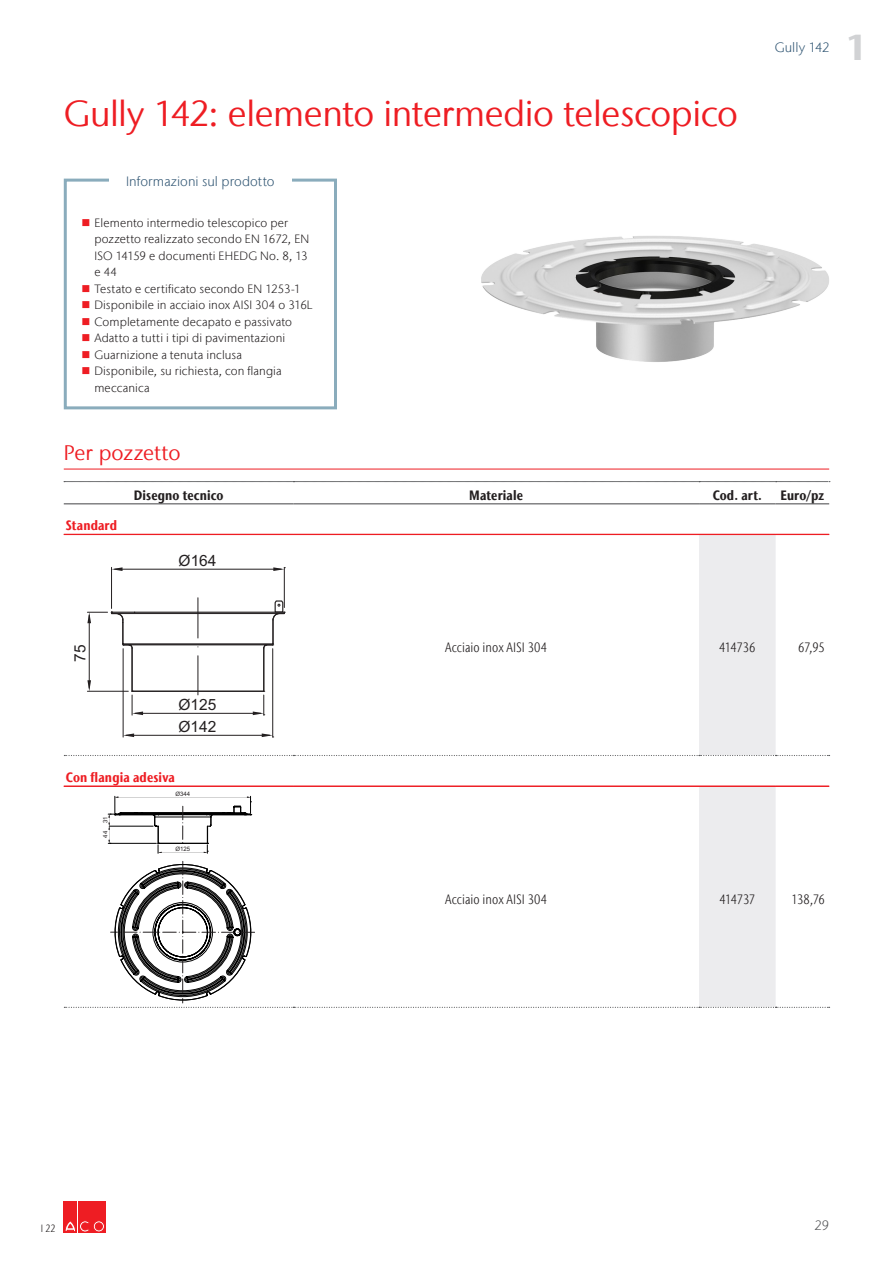
<style>
.page{position:relative;width:893px;height:1263px;background:#fff}
.page>*{position:absolute;margin:0;border:0;box-sizing:border-box;transform-origin:0 0}
.title1_across_it{font:36px "Stone Sans IIITC Com";letter-spacing:-.015em;color:#ee1d23}
.t1{font:700 36px "Stone Sans IIITC Com";color:#d1d2d4}
.title2_it{font:21px "Stone Sans IIITC Com";letter-spacing:-.005em;color:#ee1d23}
.t2{font:15.45px "Arial";color:#231f20}
.testataTabella_C_it{font:700 condensed 13.5px "Stone Sans IIITC Com";letter-spacing:.01em;color:#231f20}
.testoTabella_C_it{font:300 condensed 13.5px "Stone Sans IIITC Com";letter-spacing:.005em;color:#231f20}
.t3{font:300 13.5px "Stone Sans IIITC Com";letter-spacing:.005em;color:#335875}
.raggruppamento_it{font:700 condensed 13.5px "Stone Sans IIITC Com";letter-spacing:.01em;color:#ee1d23}
.codice_it{font:300 condensed 13.5px "Stone Sans IIITC Com";letter-spacing:-.035em;color:#231f20}
.testoTabella_R_it{font:300 condensed 13.5px "Stone Sans IIITC Com";letter-spacing:-.015em;color:#231f20}
.t4{font:300 13.5px "Stone Sans IIITC Com";color:#57585a}
.t5{font:300 12px/16.5px "Stone Sans IIITC Com";letter-spacing:.01em;color:#231f20}
.t6{font:300 condensed 10.5px "Stone Sans IIITC Com";color:#231f20}
.t7{font:6.15px "Arial";color:#231f20}
</style>
<div class="page">
<div style="left:64px;top:1201px;width:13px;height:32px;background:#ee1d23"></div>
<div style="left:78px;top:1201px;width:13px;height:32px;background:#ee1d23"></div>
<svg style="left:65px;top:1221px;width:24px;height:11px"></svg>
<div style="left:92px;top:1201px;width:13px;height:32px;background:#ee1d23"></div>
<svg style="left:93px;top:1221px;width:11px;height:11px"></svg>
<div style="left:93px;top:1221px;width:12px;height:11px;border:1px solid #ee1d23;border-radius:50%"></div>
<div style="left:95px;top:1223px;width:7px;height:7px;background:#ee1d23;border-radius:50%"></div>
<div style="left:95px;top:1223px;width:7px;height:7px;border:1px solid #ee1d23;border-radius:50%"></div>
<hr style="left:64px;top:469px;width:765px;height:1px;background:#ee1d23">
<svg style="left:64px;top:481px;width:766px;height:1px"></svg>
<hr style="left:64px;top:503px;width:229px;height:1px;background:#57585a">
<hr style="left:293px;top:503px;width:406px;height:1px;background:#57585a">
<hr style="left:699px;top:503px;width:77px;height:1px;background:#57585a">
<hr style="left:776px;top:503px;width:53px;height:1px;background:#57585a">
<svg style="left:64px;top:534px;width:766px;height:474px"></svg>
<img style="left:481px;top:236px;width:348px;height:126px">
<div style="left:64px;top:179px;width:273px;height:230px;border:3px solid #8aacbc"></div>
<div style="left:109px;top:172px;width:183px;height:22px;background:#fff"></div>
<p class="title1_across_it" style="left:64px;top:91px;width:676px">Gully 142: elemento intermedio telescopico</p>
<p class="t3" style="left:126px;top:173px;width:150px">Informazioni sul prodotto</p>
<p class="t5" style="left:94px;top:214px;width:216px">Elemento intermedio telescopico per pozzetto realizzato secondo EN 1672, EN<br>ISO 14159 e documenti EHEDG No. 8, 13 e 44</p>
<p class="t5" style="left:94px;top:280px;width:208px">Testato e certificato secondo EN 1253-1</p>
<p class="t5" style="left:94px;top:296px;width:220px">Disponibile in acciaio inox AISI 304 o 316L</p>
<p class="t5" style="left:94px;top:313px;width:199px">Completamente decapato e passivato</p>
<p class="t5" style="left:94px;top:329px;width:192px">Adatto a tutti i tipi di pavimentazioni</p>
<p class="t5" style="left:94px;top:346px;width:149px">Guarnizione a tenuta inclusa</p>
<p class="t5" style="left:94px;top:362px;width:189px">Disponibile, su richiesta, con flangia meccanica</p>
<p class="t3" style="left:775px;top:39px;width:56px">Gully 142</p>
<h1 class="t1" style="left:845px;top:24px;width:24px">1</h1>
<p class="title2_it" style="left:64px;top:440px;width:118px">Per pozzetto</p>
<p class="testataTabella_C_it" style="left:134px;top:486px;width:91px">Disegno tecnico</p>
<p class="testataTabella_C_it" style="left:469px;top:486px;width:55px">Materiale</p>
<p class="testataTabella_C_it" style="left:713px;top:486px;width:51px">Cod. art.</p>
<p class="testataTabella_C_it" style="left:780px;top:486px;width:45px">Euro/pz</p>
<p class="raggruppamento_it" style="left:66px;top:517px;width:53px">Standard</p>
<p class="t2" style="left:179px;top:550px;width:39px">Ø164</p>
<p class="t2" style="left:70px;top:662px;width:19px;rotate:-90deg">75</p>
<p class="t2" style="left:179px;top:694px;width:39px">Ø125</p>
<p class="t2" style="left:179px;top:716px;width:39px">Ø142</p>
<p class="raggruppamento_it" style="left:66px;top:769px;width:111px">Con flangia adesiva</p>
<p class="t7" style="left:101px;top:823px;width:8px;rotate:-90deg">31</p>
<p class="t7" style="left:101px;top:838px;width:8px;rotate:-90deg">44</p>
<p class="t7" style="left:175px;top:789px;width:16px">Ø344</p>
<p class="t7" style="left:175px;top:845px;width:16px">Ø125</p>
<p class="testoTabella_C_it" style="left:445px;top:639px;width:103px">Acciaio inox AISI 304</p>
<p class="codice_it" style="left:719px;top:639px;width:38px">414736</p>
<p class="testoTabella_R_it" style="left:798px;top:639px;width:28px">67,95</p>
<p class="testoTabella_C_it" style="left:445px;top:891px;width:103px">Acciaio inox AISI 304</p>
<p class="codice_it" style="left:719px;top:891px;width:37px">414737</p>
<p class="testoTabella_R_it" style="left:791px;top:891px;width:35px">138,76</p>
<p class="t6" style="left:41px;top:1221px;width:16px">I 22</p>
<p class="t4" style="left:814px;top:1217px;width:16px">29</p>
</div>
